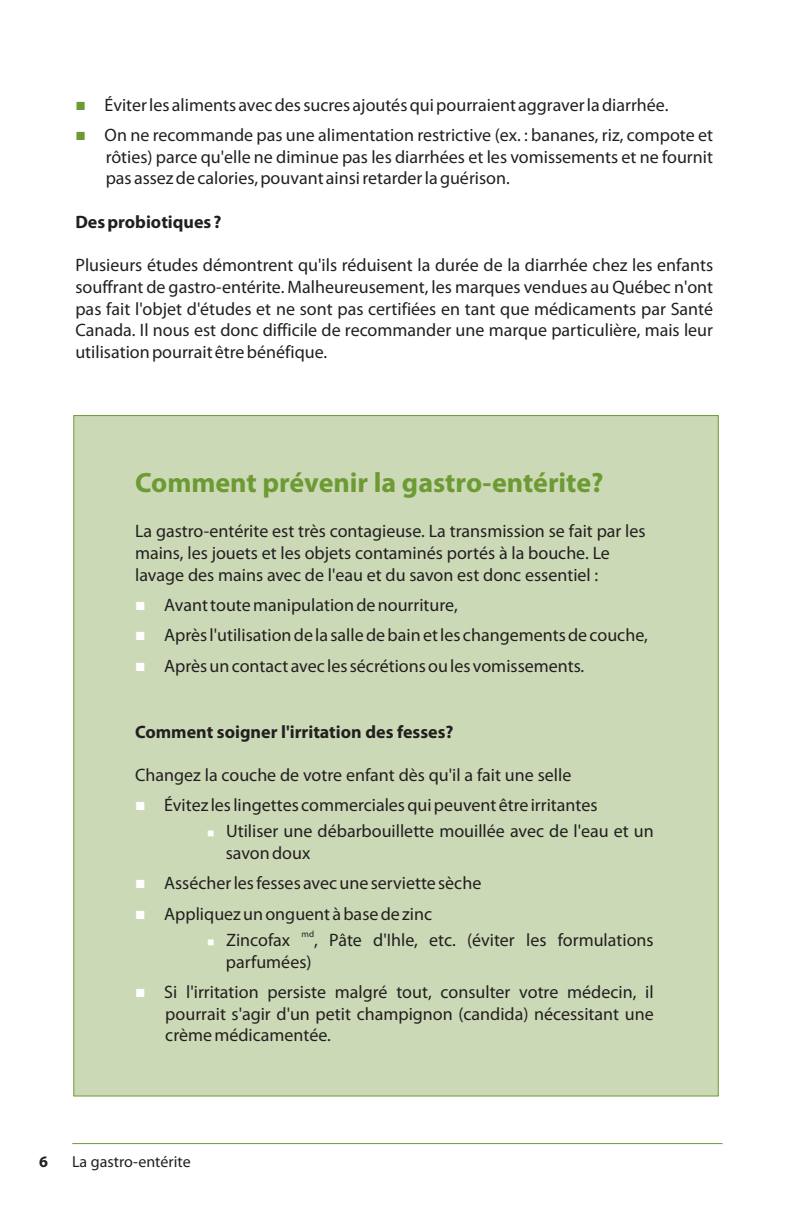
<style>
.page{position:relative;width:792px;height:1224px;background:#fff}
.page>*{position:absolute;margin:0;border:0;box-sizing:border-box;transform-origin:0 0}
.t1{font:700 28px "Myriad Pro";color:#6e9a34}
.t2{font:18px/21.6px "Myriad Pro";color:#231f20}
.t3{font:700 18px "Myriad Pro";color:#231f20}
.t4{font:16px "Myriad Pro";color:#231f20}
.t5{font:700 16px "Myriad Pro";color:#231f20}
.t6{font:14px/30.2px "Wingdings";color:#fff;text-align:justify}
.t7{font:10px "Wingdings";color:#fff}
.t8{font:9px "Myriad Pro";color:#231f20}
</style>
<div class="page">
<div style="left:73px;top:415px;width:646px;height:682px;background:#cbd9b6"></div>
<hr style="left:72px;top:1143px;width:651px;height:1px;background:#6e9a34">
<svg style="left:136px;top:880px;width:8px;height:39px"></svg>
<p class="t2" style="left:105px;top:91px;width:610px;line-height:30.2px">Éviter les aliments avec des sucres ajoutés qui pourraient aggraver la diarrhée.<br>On ne recommande pas une alimentation restrictive (ex. : bananes, riz, compote et</p>
<p class="t2" style="left:106px;top:147px;width:609px">rôties) parce qu'elle ne diminue pas les diarrhées et les vomissements et ne fournit pas assez de calories, pouvant ainsi retarder la guérison.</p>
<p class="t3" style="left:75px;top:215px;width:148px">Des probiotiques ?</p>
<p class="t2" style="left:75px;top:256px;width:639px;text-align:justify">Plusieurs études démontrent qu'ils réduisent la durée de la diarrhée chez les enfants souffrant de gastro-entérite. Malheureusement, les marques vendues au Québec n'ont pas fait l'objet d'études et ne sont pas certifiées en tant que médicaments par Santé Canada. Il nous est donc difficile de recommander une marque particulière, mais leur utilisation pourrait être bénéfique.</p>
<h1 class="t1" style="left:135px;top:471px;width:470px">Comment prévenir la gastro-entérite?</h1>
<p class="t2" style="left:135px;top:522px;width:512px">La gastro-entérite est très contagieuse. La transmission se fait par les mains, les jouets et les objets contaminés portés à la bouche. Le lavage des mains avec de l'eau et du savon est donc essentiel :</p>
<p class="t2" style="left:164px;top:591px;width:485px;line-height:30.2px">Avant toute manipulation de nourriture,<br>Après l'utilisation de la salle de bain et les changements de couche,<br>Après un contact avec les sécrétions ou les vomissements.</p>
<p class="t6" style="left:135px;top:592px;width:64px">■ ■ ■</p>
<p class="t3" style="left:135px;top:724px;width:320px">Comment soigner l'irritation des fesses?</p>
<p class="t2" style="left:164px;top:762px;width:435px;line-height:30.2px;text-indent:-29px">Changez la couche de votre enfant dès qu'il a fait une selle<br>Évitez les lingettes commerciales qui peuvent être irritantes</p>
<p class="t2" style="left:226px;top:822px;width:429px">Utiliser une débarbouillette mouillée avec de l'eau et un savon doux</p>
<p class="t2" style="left:164px;top:870px;width:319px;line-height:30.2px">Assécher les fesses avec une serviette sèche<br>Appliquez un onguent à base de zinc</p>
<p class="t8" style="left:302px;top:930px;width:14px">md</p>
<p class="t6" style="left:135px;top:792px;width:64px">■</p>
<p class="t7" style="left:207px;top:830px;width:46px">■</p>
<p class="t2" style="left:226px;top:931px;width:66px">Zincofax</p>
<p class="t2" style="left:314px;top:931px;width:341px">, Pâte d'Ihle, etc. (éviter les formulations</p>
<p class="t2" style="left:164px;top:948px;width:491px;line-height:30.2px;text-indent:62px">parfumées)<br>Si l'irritation persiste malgré tout, consulter votre médecin, il</p>
<p class="t2" style="left:165px;top:1004px;width:490px">pourrait s'agir d'un petit champignon (candida) nécessitant une crème médicamentée.</p>
<p class="t7" style="left:207px;top:938px;width:46px">■</p>
<p class="t6" style="left:135px;top:979px;width:64px">■</p>
<p class="t5" style="left:39px;top:1155px;width:10px">6</p>
<p class="t4" style="left:72px;top:1155px;width:120px">La gastro-entérite</p>
</div>
